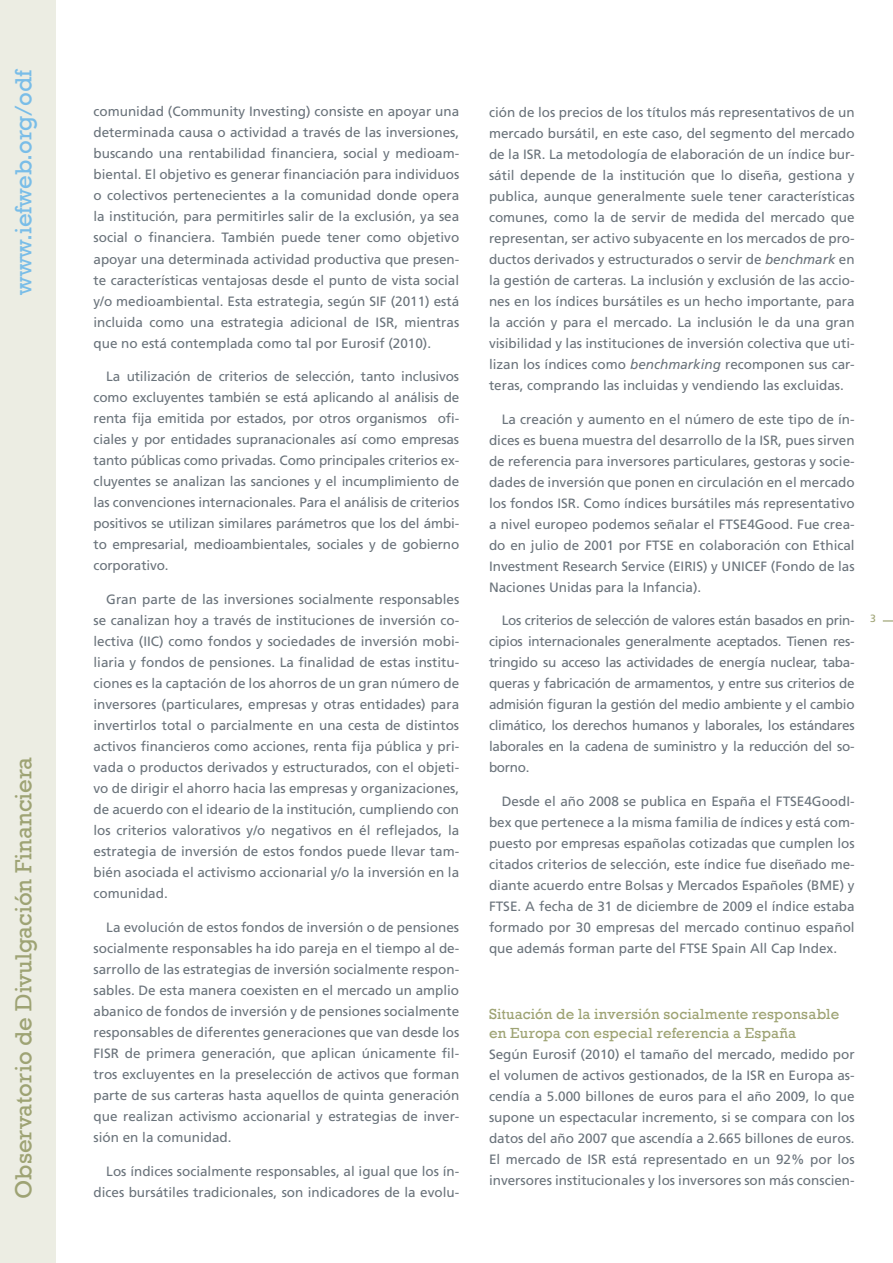
<style>
.page{position:relative;width:893px;height:1263px;background:#fff}
.page>*{position:absolute;margin:0;border:0;box-sizing:border-box;transform-origin:0 0}
.t1{font:24px "Rockwell";color:#9ea374}
.t2{font:24px "Rockwell";color:#79bde8}
.t3{font:15px/19.5px "Rockwell";letter-spacing:.01em;color:#9ea374}
.t4{font:13.5px/21px "Frutiger";color:#6a737b;text-align:justify}
.t5{font:10.5px "Frutiger";color:#9ea374}
.s1{font-style:italic}
</style>
<div class="page">
<div style="left:0;top:0;width:55px;height:1263px;background:#ecede3"></div>
<h1 class="t2" style="left:10px;top:295px;width:228px;rotate:-90deg">www.iefweb.org/odf</h1>
<h1 class="t1" style="left:10px;top:1199px;width:444px;rotate:-90deg">Observatorio de Divulgación Financiera</h1>
<p class="t4" style="left:94px;top:101px;width:367px">comunidad (Community Investing) consiste en apoyar una determinada causa o actividad a través de las inversiones, buscando una rentabilidad financiera, social y medioam&shy;biental. El objetivo es generar financiación para individuos o colectivos pertenecientes a la comunidad donde opera la institución, para permitirles salir de la exclusión, ya sea social o financiera. También puede tener como objetivo apoyar una determinada actividad productiva que presen&shy;te características ventajosas desde el punto de vista social y/o medioambiental. Esta estrategia, según SIF (2011) está incluida como una estrategia adicional de ISR, mientras que no está contemplada como tal por Eurosif (2010).</p>
<p class="t4" style="left:94px;top:366px;width:367px;text-indent:13px">La utilización de criterios de selección, tanto inclusivos como excluyentes también se está aplicando al análisis de renta fija emitida por estados, por otros organismos ofi&shy;ciales y por entidades supranacionales así como empresas tanto públicas como privadas. Como principales criterios ex&shy;cluyentes se analizan las sanciones y el incumplimiento de las convenciones internacionales. Para el análisis de criterios positivos se utilizan similares parámetros que los del ámbi&shy;to empresarial, medioambientales, sociales y de gobierno corporativo.</p>
<p class="t4" style="left:94px;top:589px;width:367px;text-indent:13px">Gran parte de las inversiones socialmente responsables se canalizan hoy a través de instituciones de inversión co&shy;lectiva (IIC) como fondos y sociedades de inversión mobi&shy;liaria y fondos de pensiones. La finalidad de estas institu&shy;ciones es la captación de los ahorros de un gran número de inversores (particulares, empresas y otras entidades) para invertirlos total o parcialmente en una cesta de distintos activos financieros como acciones, renta fija pública y pri&shy;vada o productos derivados y estructurados, con el objeti&shy;vo de dirigir el ahorro hacia las empresas y organizaciones, de acuerdo con el ideario de la institución, cumpliendo con los criterios valorativos y/o negativos en él reflejados, la estrategia de inversión de estos fondos puede llevar tam&shy;bién asociada el activismo accionarial y/o la inversión en la comunidad.</p>
<p class="t4" style="left:94px;top:917px;width:367px;text-indent:13px">La evolución de estos fondos de inversión o de pensiones socialmente responsables ha ido pareja en el tiempo al de&shy;sarrollo de las estrategias de inversión socialmente respon&shy;sables. De esta manera coexisten en el mercado un amplio abanico de fondos de inversión y de pensiones socialmente responsables de diferentes generaciones que van desde los FISR de primera generación, que aplican únicamente fil&shy;tros excluyentes en la preselección de activos que forman parte de sus carteras hasta aquellos de quinta generación que realizan activismo accionarial y estrategias de inver&shy;sión en la comunidad.</p>
<p class="t4" style="left:94px;top:1161px;width:367px;text-align:right">Los índices socialmente responsables, al igual que los ín&shy;dices bursátiles tradicionales, son indicadores de la evolu-</p>
<p class="t4" style="left:489px;top:102px;width:367px">ción de los precios de los títulos más representativos de un mercado bursátil, en este caso, del segmento del mercado de la ISR. La metodología de elaboración de un índice bur&shy;sátil depende de la institución que lo diseña, gestiona y publica, aunque generalmente suele tener características comunes, como la de servir de medida del mercado que representan, ser activo subyacente en los mercados de pro&shy;ductos derivados y estructurados o servir de <span class="s1">benchmark</span> en la gestión de carteras. La inclusión y exclusión de las accio&shy;nes en los índices bursátiles es un hecho importante, para la acción y para el mercado. La inclusión le da una gran visibilidad y las instituciones de inversión colectiva que uti&shy;lizan los índices como <span class="s1">benchmarking</span> recomponen sus car&shy;teras, comprando las incluidas y vendiendo las excluidas.</p>
<p class="t4" style="left:489px;top:408px;width:367px;text-indent:13px">La creación y aumento en el número de este tipo de ín&shy;dices es buena muestra del desarrollo de la ISR, pues sirven de referencia para inversores particulares, gestoras y socie&shy;dades de inversión que ponen en circulación en el mercado los fondos ISR. Como índices bursátiles más representativo a nivel europeo podemos señalar el FTSE4Good. Fue crea&shy;do en julio de 2001 por FTSE en colaboración con Ethical Investment Research Service (EIRIS) y UNICEF (Fondo de las Naciones Unidas para la Infancia).</p>
<p class="t4" style="left:489px;top:610px;width:367px;text-indent:13px">Los criterios de selección de valores están basados en prin&shy;cipios internacionales generalmente aceptados. Tienen res&shy;tringido su acceso las actividades de energía nuclear, taba&shy;queras y fabricación de armamentos, y entre sus criterios de admisión figuran la gestión del medio ambiente y el cambio climático, los derechos humanos y laborales, los estándares laborales en la cadena de suministro y la reducción del so&shy;borno.</p>
<p class="t4" style="left:489px;top:791px;width:367px;text-indent:13px">Desde el año 2008 se publica en España el FTSE4GoodI&shy;bex que pertenece a la misma familia de índices y está com&shy;puesto por empresas españolas cotizadas que cumplen los citados criterios de selección, este índice fue diseñado me&shy;diante acuerdo entre Bolsas y Mercados Españoles (BME) y FTSE. A fecha de 31 de diciembre de 2009 el índice estaba formado por 30 empresas del mercado continuo español que además forman parte del FTSE Spain All Cap Index.</p>
<p class="t5" style="left:870px;top:612px;width:7px">3</p>
<p class="t3" style="left:489px;top:1004px;width:352px">Situación de la inversión socialmente responsable en Europa con especial referencia a España</p>
<p class="t4" style="left:489px;top:1044px;width:367px">Según Eurosif (2010) el tamaño del mercado, medido por el volumen de activos gestionados, de la ISR en Europa as&shy;cendía a 5.000 billones de euros para el año 2009, lo que supone un espectacular incremento, si se compara con los datos del año 2007 que ascendía a 2.665 billones de euros.<br>El mercado de ISR está representado en un 92% por los inversores institucionales y los inversores son más conscien-</p>
</div>
